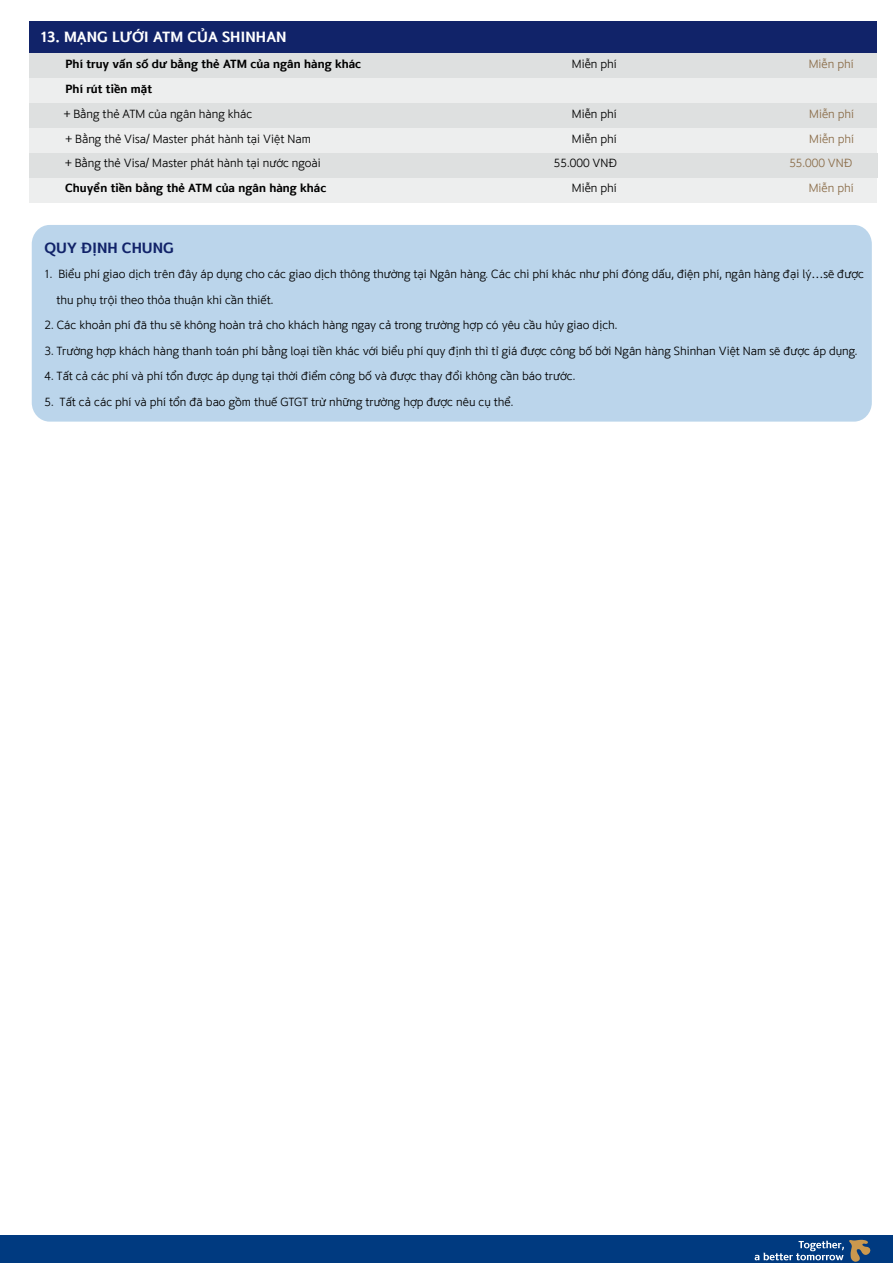
<style>
.page{position:relative;width:893px;height:1263px;background:#fff}
.page>*{position:absolute;margin:0;border:0;box-sizing:border-box;transform-origin:0 0}
.t1{font:700 15px "Shinhan";color:#fff}
.t2{font:700 15px "Shinhan";color:#112369}
.t3{font:300 12px/25.2px "Shinhan";color:#000}
.t4{font:700 12px/25.2px "Shinhan";color:#000}
.t5{font:300 12px/25.2px "Shinhan";color:#8b6d49}
.s1{font-family:"Myriad Pro";font-weight:400}
</style>
<div class="page">
<div style="left:29px;top:22px;width:848px;height:31px;background:#112369"></div>
<div style="left:29px;top:53px;width:848px;height:25px;background:#dee0e0"></div>
<div style="left:29px;top:78px;width:848px;height:25px;background:#edeeee"></div>
<div style="left:29px;top:103px;width:848px;height:25px;background:#dee0e0"></div>
<div style="left:29px;top:128px;width:848px;height:25px;background:#edeeee"></div>
<div style="left:29px;top:153px;width:848px;height:25px;background:#dee0e0"></div>
<div style="left:29px;top:178px;width:848px;height:24px;background:#edeeee"></div>
<div style="left:32px;top:225px;width:840px;height:197px;background:#bbd5eb;border-radius:19px"></div>
<div style="left:0;top:1236px;width:893px;height:27px;background:#003a80"></div>
<svg style="left:755px;top:1239px;width:116px;height:23px"></svg>
<p class="t1" style="left:41px;top:26px;width:247px">13. MẠNG LƯỚI ATM CỦA SHINHAN</p>
<p class="t4" style="left:66px;top:51px;width:297px">Phí truy vấn số dư bằng thẻ ATM của ngân hàng khác<br>Phí rút tiền mặt</p>
<p class="t3" style="left:572px;top:51px;width:46px">Miễn phí</p>
<p class="t5" style="left:809px;top:51px;width:46px">Miễn phí</p>
<p class="t3" style="left:64px;top:100px;width:249px">+ Bằng thẻ ATM của ngân hàng khác<br>+ Bằng thẻ Visa/ Master phát hành tại Việt Nam</p>
<p class="t3" style="left:572px;top:100px;width:46px">Miễn phí<br>Miễn phí</p>
<p class="t5" style="left:809px;top:100px;width:46px">Miễn phí<br>Miễn phí</p>
<p class="t3" style="left:65px;top:150px;width:257px">+ Bằng thẻ Visa/ Master phát hành tại nước ngoài</p>
<p class="t4" style="left:65px;top:175px;width:263px">Chuyển tiền bằng thẻ ATM của ngân hàng khác</p>
<p class="t3" style="left:554px;top:150px;width:64px;text-align:right">55.000 VNĐ<br>Miễn phí</p>
<p class="t5" style="left:789px;top:150px;width:66px;text-align:right">55.000 VNĐ<br>Miễn phí</p>
<p class="t2" style="left:44px;top:237px;width:131px">QUY ĐỊNH CHUNG</p>
<p class="t3" style="left:56px;top:261px;width:809px;text-indent:-12px">1. Biểu phí giao dịch trên đây áp dụng cho các giao dịch thông thường tại Ngân hàng. Các chi phí khác như phí đóng dấu, điện phí, ngân hàng đại lý<span class="s1">…</span>sẽ được thu phụ trội theo thỏa thuận khi cần thiết.</p>
<p class="t3" style="left:44px;top:312px;width:575px">2. Các khoản phí đã thu sẽ không hoàn trả cho khách hàng ngay cả trong trường hợp có yêu cầu hủy giao dịch.</p>
<p class="t3" style="left:44px;top:338px;width:814px">3. Trường hợp khách hàng thanh toán phí bằng loại tiền khác với biểu phí quy định thì tỉ giá được công bố bởi Ngân hàng Shinhan Việt Nam sẽ được áp dụng.</p>
<p class="t3" style="left:44px;top:363px;width:532px">4. Tất cả các phí và phí tổn được áp dụng tại thời điểm công bố và được thay đổi không cần báo trước.</p>
<p class="t3" style="left:44px;top:389px;width:470px">5. Tất cả các phí và phí tổn đã bao gồm thuế GTGT trừ những trường hợp được nêu cụ thể.</p>
</div>
